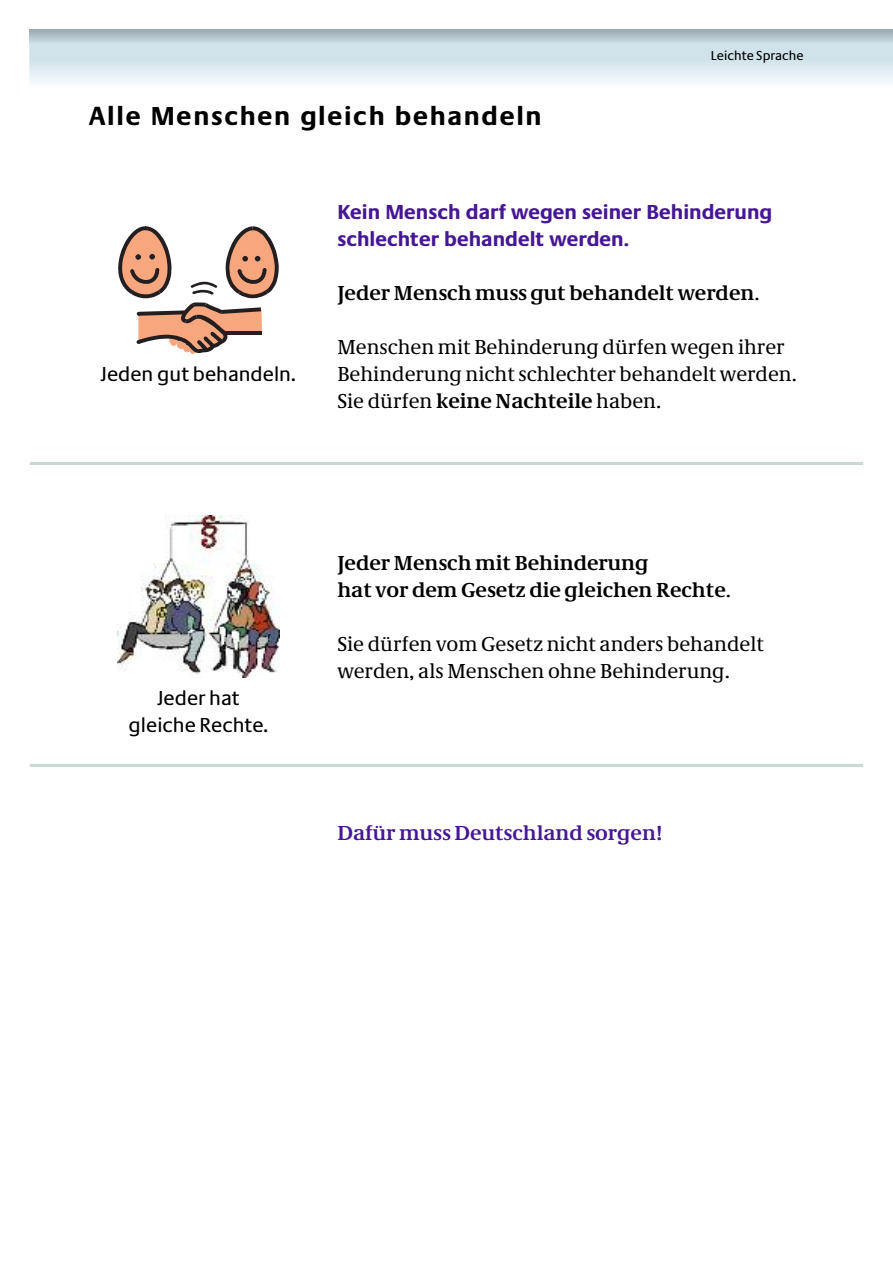
<style>
.page{position:relative;width:893px;height:1263px;background:#fff}
.page>*{position:absolute;margin:0;border:0;box-sizing:border-box;transform-origin:0 0}
.t1{font:700 27px "Neue Praxis";letter-spacing:.06em;color:#000}
.t2{font:21px/27px "Neue Demos";color:#000}
.t3{font:700 21px/27px "Neue Demos";color:#000}
.t4{font:700 21px/27px "Neue Praxis";color:#461794}
.t5{font:21px/27px "Neue Praxis";color:#000;text-align:center}
.t6{font:700 21px "Neue Demos";color:#461794}
.t7{font:13.5px "Neue Praxis";color:#000}
.s1{font-weight:400}
.s2{font-weight:700}
</style>
<div class="page">
<hr style="left:30px;top:43px;width:863px;height:1px;background:#d0e2ea">
<hr style="left:30px;top:44px;width:863px;height:1px;background:#d0e2ea">
<hr style="left:30px;top:45px;width:863px;height:1px;background:#d0e2ea">
<hr style="left:30px;top:46px;width:863px;height:1px;background:#d0e2ea">
<hr style="left:30px;top:47px;width:863px;height:1px;background:#d0e2ea">
<hr style="left:30px;top:48px;width:863px;height:1px;background:#d0e2ea">
<hr style="left:30px;top:49px;width:863px;height:1px;background:#d0e2ea">
<hr style="left:30px;top:50px;width:863px;height:1px;background:#d0e2ea">
<hr style="left:30px;top:51px;width:863px;height:1px;background:#d0e2ea">
<hr style="left:30px;top:52px;width:863px;height:1px;background:#d0e2ea">
<hr style="left:30px;top:53px;width:863px;height:1px;background:#d0e2ea">
<hr style="left:30px;top:54px;width:863px;height:1px;background:#d0e2ea">
<hr style="left:30px;top:55px;width:863px;height:1px;background:#d0e2ea">
<hr style="left:30px;top:56px;width:863px;height:1px;background:#d0e2ea">
<hr style="left:30px;top:57px;width:863px;height:1px;background:#d0e2ea">
<hr style="left:30px;top:58px;width:863px;height:1px;background:#d0e2ea">
<hr style="left:30px;top:59px;width:863px;height:1px;background:#d0e2ea">
<hr style="left:30px;top:60px;width:863px;height:1px;background:#d0e3eb">
<hr style="left:30px;top:61px;width:863px;height:1px;background:#d3e4eb">
<hr style="left:30px;top:62px;width:863px;height:1px;background:#d4e6ed">
<hr style="left:30px;top:63px;width:863px;height:1px;background:#d5e6ee">
<hr style="left:30px;top:64px;width:863px;height:1px;background:#d8e7ee">
<hr style="left:30px;top:65px;width:863px;height:1px;background:#d9e8ee">
<hr style="left:30px;top:66px;width:863px;height:1px;background:#dbeaef">
<hr style="left:30px;top:67px;width:863px;height:1px;background:#dceaf0">
<hr style="left:30px;top:68px;width:863px;height:1px;background:#deebf0">
<hr style="left:30px;top:69px;width:863px;height:1px;background:#dfebf1">
<hr style="left:30px;top:70px;width:863px;height:1px;background:#e1eef3">
<hr style="left:30px;top:71px;width:863px;height:1px;background:#e2eef3">
<hr style="left:30px;top:72px;width:863px;height:1px;background:#e4eff3">
<hr style="left:30px;top:73px;width:863px;height:1px;background:#e5eff4">
<hr style="left:30px;top:74px;width:863px;height:1px;background:#e7f1f5">
<hr style="left:30px;top:75px;width:863px;height:1px;background:#e9f2f6">
<hr style="left:30px;top:76px;width:863px;height:1px;background:#ebf3f6">
<hr style="left:30px;top:77px;width:863px;height:1px;background:#ebf3f7">
<hr style="left:30px;top:78px;width:863px;height:1px;background:#edf5f8">
<hr style="left:30px;top:79px;width:863px;height:1px;background:#eff6f8">
<hr style="left:30px;top:80px;width:863px;height:1px;background:#f0f6f9">
<hr style="left:30px;top:81px;width:863px;height:1px;background:#f1f7f9">
<hr style="left:30px;top:82px;width:863px;height:1px;background:#f4f9fb">
<hr style="left:30px;top:83px;width:863px;height:1px;background:#f6fafc">
<hr style="left:30px;top:84px;width:863px;height:1px;background:#f7fafc">
<hr style="left:30px;top:85px;width:863px;height:1px;background:#f8fbfc">
<hr style="left:30px;top:86px;width:863px;height:1px;background:#fbfdfe">
<svg style="left:118px;top:226px;width:161px;height:128px"></svg>
<img style="left:118px;top:515px;width:161px;height:163px">
<hr style="left:30px;top:462px;width:833px;height:3px;background:#cad8d4">
<hr style="left:30px;top:764px;width:833px;height:3px;background:#cad8d4">
<p class="t1" style="left:89px;top:106px;width:454px">Alle Menschen gleich behandeln</p>
<p class="t7" style="left:711px;top:51px;width:94px">Leichte Sprache</p>
<p class="t5" style="left:101px;top:362px;width:197px">Jeden gut behandeln.</p>
<p class="t4" style="left:337px;top:200px;width:436px">Kein Mensch darf wegen seiner Behinderung schlechter behandelt werden.</p>
<p class="t3" style="left:337px;top:281px;width:424px">Jeder Mensch muss gut behandelt werden<span class="s1">.</span></p>
<p class="t2" style="left:337px;top:335px;width:461px">Menschen mit Behinderung dürfen wegen ihrer<br>Behinderung nicht schlechter behandelt werden.<br>Sie dürfen <span class="s2">keine Nachteile</span> haben.</p>
<p class="t5" style="left:128px;top:686px;width:142px">Jeder hat gleiche Rechte.</p>
<p class="t3" style="left:337px;top:551px;width:395px">Jeder Mensch mit Behinderung<br>hat vor dem Gesetz die gleichen Rechte<span class="s1">.</span></p>
<p class="t2" style="left:337px;top:632px;width:428px">Sie dürfen vom Gesetz nicht anders behandelt werden, als Menschen ohne Behinderung.</p>
<p class="t6" style="left:337px;top:825px;width:327px">Dafür muss Deutschland sorgen!</p>
</div>
